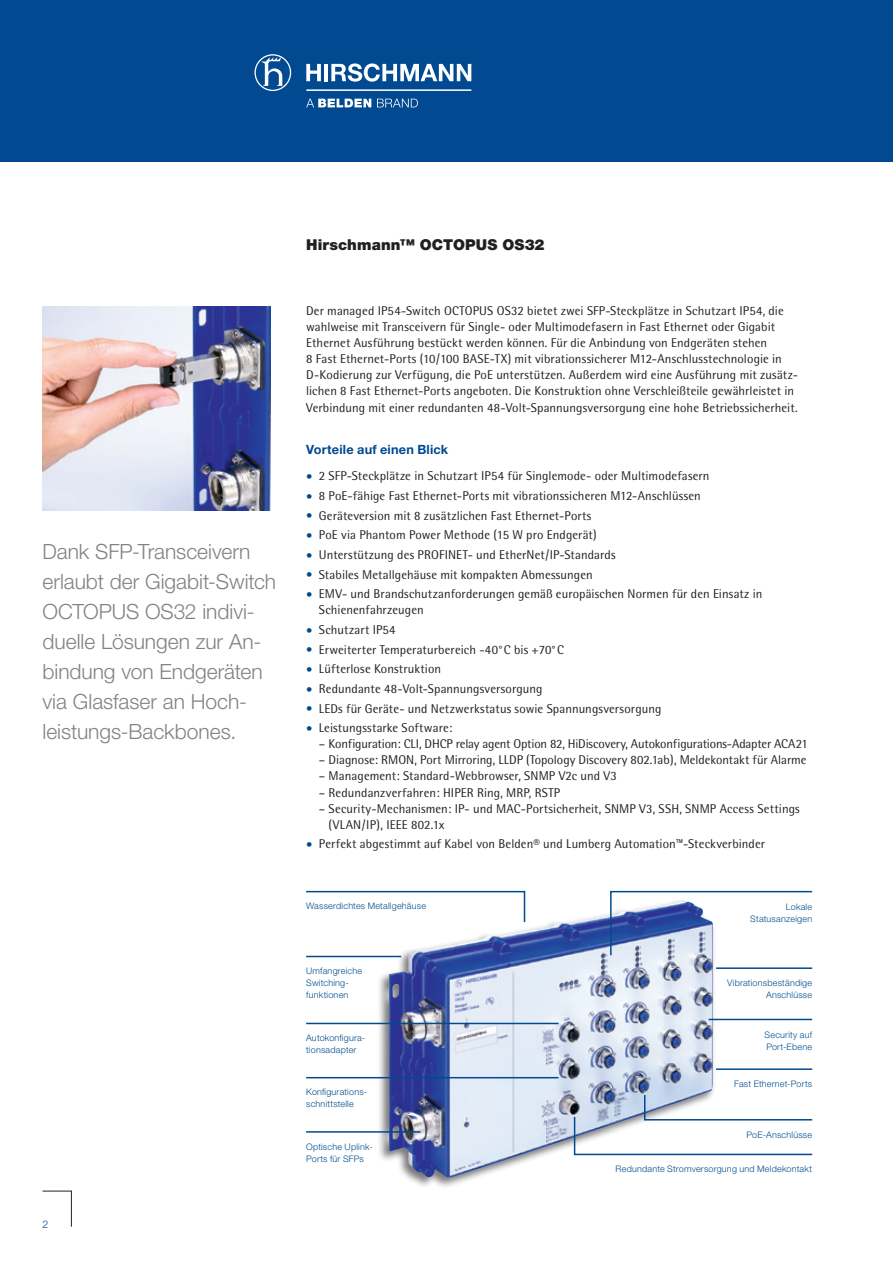
<style>
.page{position:relative;width:893px;height:1263px;background:#fff}
.page>*{position:absolute;margin:0;border:0;box-sizing:border-box;transform-origin:0 0}
.t1{font:300 21px/30px "Helvetica Neue";color:#808285}
.t2{font:900 15px "Helvetica Neue";letter-spacing:.005em;color:#231f20}
.t3{font:12.75px/16.2px "Rotis Semi Sans";letter-spacing:.005em;color:#231f20}
.t4{font:12.75px "Rotis Semi Sans";letter-spacing:-.015em;color:#231f20}
.t5{font:700 12.75px "Helvetica Neue";letter-spacing:.015em;color:#014990}
.t6{font:300 10.5px "Helvetica Neue";color:#014990}
.t7{font:300 9px/12px "Helvetica Neue";letter-spacing:.025em;color:#004e8e}
.s1{color:#014990}
</style>
<div class="page">
<div style="left:0;top:0;width:893px;height:162px;background:#014990"></div>
<hr style="left:71px;top:1191px;width:1px;height:35px;background:#231f20">
<svg style="left:43px;top:1191px;width:29px;height:1px"></svg>
<svg style="left:306px;top:99px;width:65px;height:8px"></svg>
<svg style="left:377px;top:99px;width:41px;height:8px"></svg>
<svg style="left:254px;top:54px;width:37px;height:37px"></svg>
<hr style="left:306px;top:89px;width:165px;height:2px;background:#fff">
<hr style="left:324px;top:64px;width:4px;height:17px;background:#fff">
<svg style="left:306px;top:64px;width:15px;height:17px"></svg>
<svg style="left:331px;top:63px;width:140px;height:19px"></svg>
<div style="left:377px;top:898px;width:339px;height:290px;background:#231f20;opacity:.6"></div>
<img style="left:389px;top:901px;width:324px;height:277px">
<hr style="left:716px;top:967px;width:96px;height:2px;background:#014990">
<hr style="left:306px;top:956px;width:95px;height:1px;background:#014990">
<hr style="left:306px;top:1131px;width:114px;height:2px;background:#014990">
<hr style="left:306px;top:1077px;width:252px;height:1px;background:#014990">
<hr style="left:306px;top:1023px;width:252px;height:1px;background:#014990">
<hr style="left:709px;top:1019px;width:103px;height:1px;background:#014990">
<svg style="left:573px;top:1093px;width:240px;height:63px"></svg>
<hr style="left:716px;top:1068px;width:96px;height:2px;background:#014990">
<svg style="left:306px;top:890px;width:220px;height:33px"></svg>
<svg style="left:609px;top:890px;width:204px;height:67px"></svg>
<img style="left:43px;top:306px;width:227px;height:204px">
<h1 class="t1" style="left:43px;top:536px;width:235px">Dank SFP-Transceivern erlaubt der Gigabit-Switch<br>OCTOPUS OS32 indivi&shy;duelle Lösungen zur An&shy;bindung von Endgeräten via Glasfaser an Hoch&shy;leistungs-Backbones.</h1>
<p class="t6" style="left:43px;top:1217px;width:7px">2</p>
<p class="t2" style="left:306px;top:235px;width:240px">Hirschmann™ OCTOPUS OS32</p>
<p class="t3" style="left:306px;top:302px;width:493px">Der managed IP54-Switch OCTOPUS OS32 bietet zwei SFP-Steckplätze in Schutzart IP54, die wahlweise mit Transceivern für Single- oder Multimodefasern in Fast Ethernet oder Gigabit Ethernet Ausführung bestückt werden können. Für die Anbindung von Endgeräten stehen<br>8 Fast Ethernet-Ports (10/100 BASE-TX) mit vibrationssicherer M12-Anschlusstechnologie in D-Kodierung zur Verfügung, die PoE unterstützen. Außerdem wird eine Ausführung mit zusätz&shy;lichen 8 Fast Ethernet-Ports angeboten. Die Konstruktion ohne Verschleißteile gewährleistet in Verbindung mit einer redundanten 48-Volt-Spannungsversorgung eine hohe Betriebssicherheit.</p>
<p class="t5" style="left:306px;top:441px;width:144px">Vorteile auf einen Blick</p>
<p class="t3" style="left:306px;top:468px;width:405px"><span class="s1">•</span> 2 SFP-Steckplätze in Schutzart IP54 für Singlemode- oder Multimodefasern</p>
<p class="t3" style="left:306px;top:487px;width:396px"><span class="s1">•</span> 8 PoE-fähige Fast Ethernet-Ports mit vibrationssicheren M12-Anschlüssen</p>
<p class="t3" style="left:306px;top:507px;width:287px"><span class="s1">•</span> Geräteversion mit 8 zusätzlichen Fast Ethernet-Ports</p>
<p class="t3" style="left:306px;top:527px;width:292px"><span class="s1">•</span> PoE via Phantom Power Methode (15 W pro Endgerät)</p>
<p class="t3" style="left:306px;top:546px;width:311px"><span class="s1">•</span> Unterstützung des PROFINET- und EtherNet/IP-Standards</p>
<p class="t3" style="left:306px;top:566px;width:288px"><span class="s1">•</span> Stabiles Metallgehäuse mit kompakten Abmessungen</p>
<p class="t3" style="left:319px;top:586px;width:445px;text-indent:-13px"><span class="s1">•</span> EMV- und Brandschutzanforderungen gemäß europäischen Normen für den Einsatz in<br>Schienenfahrzeugen</p>
<p class="t3" style="left:306px;top:621px;width:91px"><span class="s1">•</span> Schutzart IP54</p>
<p class="t3" style="left:306px;top:641px;width:259px"><span class="s1">•</span> Erweiterter Temperaturbereich -40°C bis +70°C</p>
<p class="t3" style="left:306px;top:661px;width:137px"><span class="s1">•</span> Lüfterlose Konstruktion</p>
<p class="t3" style="left:306px;top:680px;width:238px"><span class="s1">•</span> Redundante 48-Volt-Spannungsversorgung</p>
<p class="t3" style="left:306px;top:700px;width:357px"><span class="s1">•</span> LEDs für Geräte- und Netzwerkstatus sowie Spannungsversorgung</p>
<p class="t3" style="left:306px;top:720px;width:148px"><span class="s1">•</span> Leistungsstarke Software:</p>
<p class="t4" style="left:319px;top:736px;width:491px">– Konfiguration: CLI, DHCP relay agent Option 82, HiDiscovery, Autokonfigurations-Adapter ACA21</p>
<p class="t3" style="left:319px;top:752px;width:489px">– Diagnose: RMON, Port Mirroring, LLDP (Topology Discovery 802.1ab), Meldekontakt für Alarme</p>
<p class="t3" style="left:319px;top:768px;width:299px">– Management: Standard-Webbrowser, SNMP V2c und V3</p>
<p class="t3" style="left:319px;top:784px;width:243px">– Redundanzverfahren: HIPER Ring, MRP, RSTP</p>
<p class="t3" style="left:329px;top:800px;width:473px;text-indent:-10px">– Security-Mechanismen: IP- und MAC-Portsicherheit, SNMP V3, SSH, SNMP Access Settings (VLAN/IP), IEEE 802.1x</p>
<p class="t3" style="left:306px;top:836px;width:460px"><span class="s1">•</span> Perfekt abgestimmt auf Kabel von Belden® und Lumberg Automation™-Steckverbinder</p>
<p class="t7" style="left:306px;top:900px;width:121px">Wasserdichtes Metallgehäuse</p>
<p class="t7" style="left:750px;top:900px;width:63px;text-align:right">Lokale<br>Statusanzeigen</p>
<p class="t7" style="left:306px;top:965px;width:58px">Umfangreiche<br>Switching&shy;funktionen</p>
<p class="t7" style="left:727px;top:977px;width:86px;text-align:right">Vibrationsbeständige<br>Anschlüsse</p>
<p class="t7" style="left:306px;top:1032px;width:61px">Autokonfigura&shy;tionsadapter</p>
<p class="t7" style="left:764px;top:1028px;width:49px">Security auf<br>Port-Ebene</p>
<p class="t7" style="left:306px;top:1086px;width:63px">Konfigurations&shy;schnittstelle</p>
<p class="t7" style="left:306px;top:1140px;width:68px">Optische Uplink-<br>Ports für SFPs</p>
<p class="t7" style="left:734px;top:1078px;width:79px">Fast Ethernet-Ports</p>
<p class="t7" style="left:746px;top:1128px;width:67px">PoE-Anschlüsse</p>
<p class="t7" style="left:616px;top:1163px;width:198px">Redundante Stromversorgung und Meldekontakt</p>
</div>
